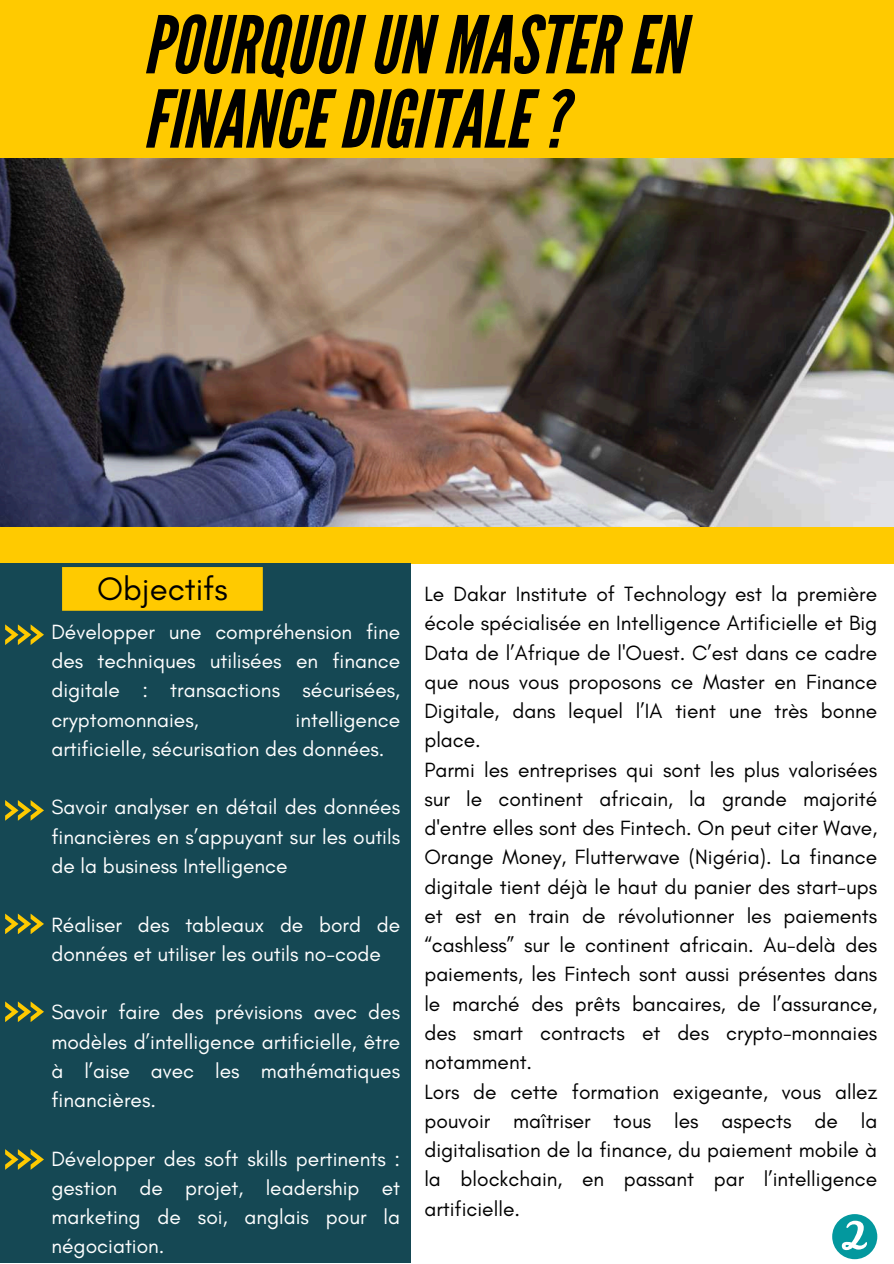
<style>
.page{position:relative;width:894px;height:1264px;background:#fff}
.page>*{position:absolute;margin:0;border:0;box-sizing:border-box;transform-origin:0 0}
.t1{font:italic 79.35px/74.2px "League Gothic";color:#000}
.t2{font:33px "Glacial Indifference";color:#000}
.t3{font:21px/29.2px "Glacial Indifference";color:#000}
.t4{font:21px/29.2px "Glacial Indifference";color:#fff;text-align:justify}
</style>
<div class="page">
<div style="left:0;top:0;width:893px;height:469px;background:#ffca00"></div>
<img style="left:0;top:158px;width:893px;height:369px">
<div style="left:0;top:527px;width:893px;height:36px;background:#ffca00"></div>
<div style="left:0;top:563px;width:410px;height:699px;background:#154854"></div>
<svg style="left:832px;top:1214px;width:45px;height:45px"></svg>
<div style="left:62px;top:567px;width:201px;height:43px;background:#ffca00"></div>
<svg style="left:5px;top:624px;width:39px;height:20px"></svg>
<svg style="left:5px;top:913px;width:39px;height:20px"></svg>
<svg style="left:5px;top:1001px;width:39px;height:20px"></svg>
<svg style="left:5px;top:1149px;width:39px;height:20px"></svg>
<svg style="left:5px;top:800px;width:39px;height:20px"></svg>
<h1 class="t1" style="left:143px;top:10px;width:542px">POURQUOIUN MASTEREN<br>FINANCEDIGITALE?</h1>
<h2 class="t2" style="left:97px;top:568px;width:132px">Objectifs</h2>
<p class="t4" style="left:51px;top:617px;width:350px">Développer une compréhension fine des techniques utilisées en finance digitale : transactions sécurisées, cryptomonnaies,</p>
<p class="t4" style="left:51px;top:704px;width:350px;text-indent:244px">intelligence artificielle, sécurisation des données.</p>
<p class="t4" style="left:51px;top:792px;width:350px">Savoir analyser en détail des données financières en s’appuyant sur les outils de la business Intelligence</p>
<p class="t4" style="left:51px;top:909px;width:350px">Réaliser des tableaux de bord de données et utiliser les outils no-code</p>
<p class="t4" style="left:51px;top:997px;width:350px">Savoir faire des prévisions avec des modèles d’intelligence artificielle, être à l’aise avec les mathématiques financières.</p>
<p class="t4" style="left:51px;top:1143px;width:350px">Développer des soft skills pertinents : gestion de projet, leadership et marketing de soi, anglais pour la négociation.</p>
<p class="t3" style="left:424px;top:579px;width:454px">Le Dakar Institute of Technology est la première école spécialisée en Intelligence Artificielle et Big Data de l’Afrique de l'Ouest. C’est dans ce cadre que nous vous proposons ce Master en Finance Digitale, dans lequel l’IA tient une très bonne place.<br>Parmi les entreprises qui sont les plus valorisées sur le continent africain, la grande majorité d'entre elles sont des Fintech. On peut citer Wave, Orange Money, Flutterwave (Nigéria). La finance digitale tient déjà le haut du panier des start-ups et est en train de révolutionner les paiements “cashless” sur le continent africain. Au-delà des paiements, les Fintech sont aussi présentes dans le marché des prêts bancaires, de l’assurance, des smart contracts et des crypto-monnaies notamment.<br>Lors de cette formation exigeante, vous allez pouvoir maîtriser tous les aspects de la digitalisation de la finance, du paiement mobile à la blockchain, en passant par l’intelligence artificielle.</p>
</div>
